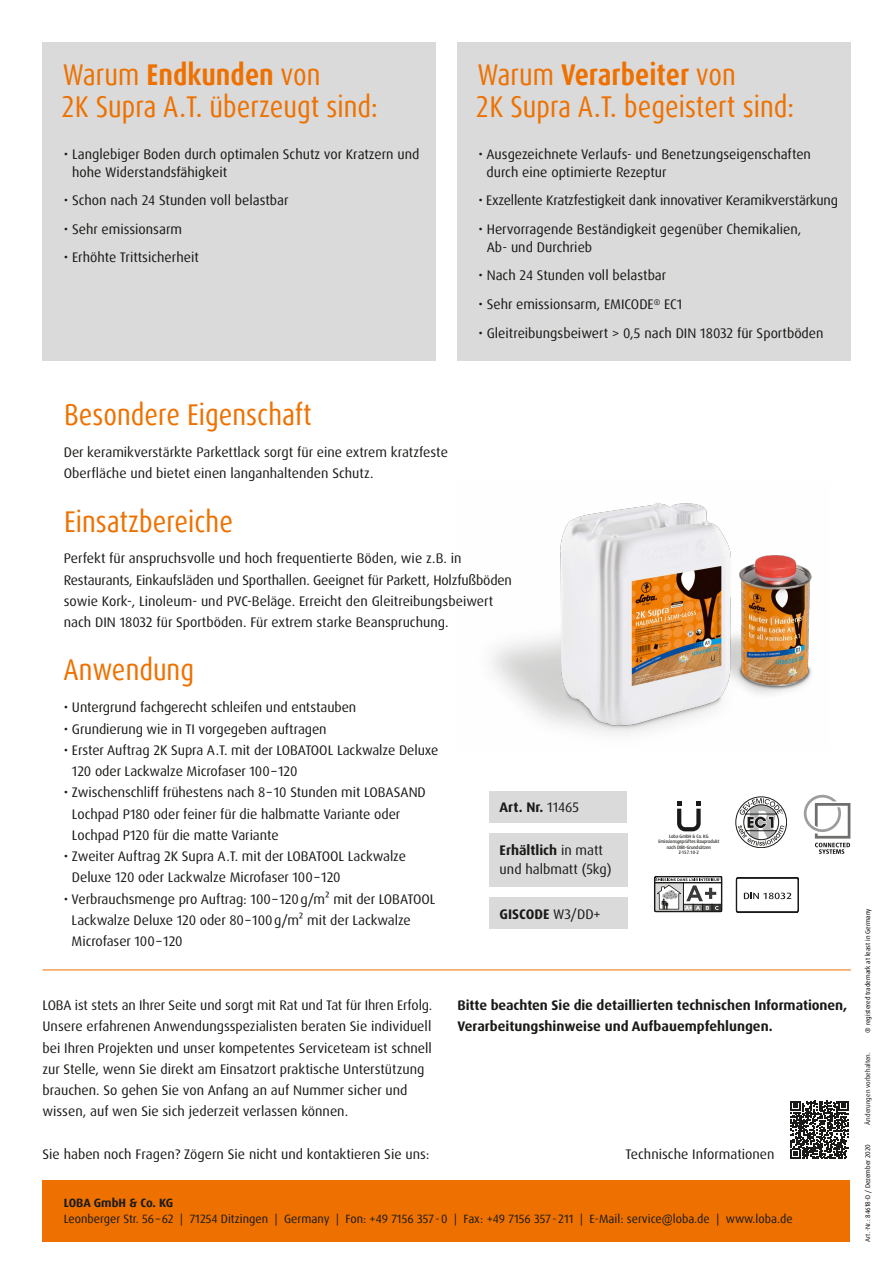
<style>
.page{position:relative;width:893px;height:1263px;background:#fff}
.page>*{position:absolute;margin:0;border:0;box-sizing:border-box;transform-origin:0 0}
.t1{font:condensed 30px/32px "Dax OT";color:#ee7100}
.t2{font:13.8px/21.3px "Dax Pro";letter-spacing:-.005em;color:#1a1a18}
.t3{font:13.8px/18px "Dax OT";color:#1a1a18}
.t4{font:700 13.8px/21.3px "Dax Pro";letter-spacing:-.005em;color:#1a1a18}
.t5{font:12px "Dax OT";color:#1a1a18}
.t6{font:700 12px "Dax OT";color:#1a1a18}
.t7{font:6.75px "Dax OT";color:#000}
.t8{font:6.75px "Dax OT";color:#1a1a18}
.t9{font:500 expanded 4.8px/5.6px "Dax Pro";color:#1a1a18;text-align:center;scale:.82 1}
.s1{font-weight:700}
.s2{font-weight:400}
.s3{color:#1a1a18}
</style>
<div class="page">
<div style="left:43px;top:43px;width:393px;height:318px;background:#dadada"></div>
<div style="left:457px;top:43px;width:393px;height:318px;background:#dadada"></div>
<div style="left:43px;top:1180px;width:807px;height:62px;background:#ee7100"></div>
<hr style="left:43px;top:969px;width:808px;height:1px;background:#ee7100">
<div style="left:489px;top:791px;width:137px;height:32px;background:#dadada"></div>
<div style="left:489px;top:897px;width:138px;height:32px;background:#dadada"></div>
<div style="left:489px;top:833px;width:138px;height:54px;background:#dadada"></div>
<img style="left:491px;top:503px;width:321px;height:231px">
<svg style="left:791px;top:1101px;width:57px;height:57px"></svg>
<svg style="left:736px;top:877px;width:63px;height:36px"></svg>
<svg style="left:654px;top:876px;width:68px;height:36px"></svg>
<svg style="left:804px;top:795px;width:46px;height:59px"></svg>
<svg style="left:736px;top:797px;width:51px;height:51px"></svg>
<svg style="left:677px;top:801px;width:24px;height:30px"></svg>
<h1 class="t1" style="left:61px;top:59px;width:318px">Warum <span class="s1">Endkunden</span> von<br>2K Supra A.T. überzeugt sind:</h1>
<h1 class="t1" style="left:476px;top:59px;width:320px">Warum <span class="s1">Verarbeiter</span> von<br>2K Supra A.T. begeistert sind:</h1>
<p class="t3" style="left:72px;top:145px;width:349px;text-indent:-8px">• Langlebiger Boden durch optimalen Schutz vor Kratzern und hohe Widerstandsfähigkeit</p>
<p class="t3" style="left:64px;top:192px;width:226px">• Schon nach 24 Stunden voll belastbar</p>
<p class="t3" style="left:64px;top:220px;width:120px">• Sehr emissionsarm</p>
<p class="t3" style="left:64px;top:249px;width:137px">• Erhöhte Trittsicherheit</p>
<p class="t3" style="left:486px;top:145px;width:326px;text-indent:-8px">• Ausgezeichnete Verlaufs- und Benetzungseigenschaften durch eine optimierte Rezeptur</p>
<p class="t3" style="left:478px;top:192px;width:361px">• Exzellente Kratzfestigkeit dank innovativer Keramikverstärkung</p>
<p class="t3" style="left:487px;top:220px;width:316px;text-indent:-8px">• Hervorragende Beständigkeit gegenüber Chemikalien,<br>Ab- und Durchrieb</p>
<p class="t3" style="left:478px;top:267px;width:189px">• Nach 24 Stunden voll belastbar</p>
<p class="t3" style="left:478px;top:295px;width:206px">• Sehr emissionsarm, EMICODE<sup>®</sup> EC1</p>
<p class="t3" style="left:478px;top:324px;width:347px">• Gleitreibungsbeiwert &gt; 0,5 nach DIN 18032 für Sportböden</p>
<h1 class="t1" style="left:64px;top:399px;width:249px">Besondere Eigenschaft</h1>
<p class="t2" style="left:64px;top:442px;width:386px">Der keramikverstärkte Parkettlack sorgt für eine extrem kratzfeste<br>Oberfläche und bietet einen langanhaltenden Schutz.</p>
<h1 class="t1" style="left:64px;top:505px;width:170px">Einsatzbereiche</h1>
<p class="t2" style="left:64px;top:548px;width:450px">Perfekt für anspruchsvolle und hoch frequentierte Böden, wie z.B. in Restaurants, Einkaufsläden und Sporthallen. Geeignet für Parkett, Holzfußböden sowie Kork-, Linoleum- und PVC-Beläge. Erreicht den Gleitreibungsbeiwert nach DIN 18032 für Sportböden. Für extrem starke Beanspruchung.</p>
<h1 class="t1" style="left:64px;top:654px;width:132px">Anwendung</h1>
<p class="t2" style="left:64px;top:697px;width:294px">• Untergrund fachgerecht schleifen und entstauben</p>
<p class="t2" style="left:64px;top:718px;width:264px">• Grundierung wie in TI vorgegeben auftragen</p>
<p class="t2" style="left:72px;top:739px;width:368px;text-indent:-8px">• Erster Auftrag 2K Supra A.T. mit der LOBATOOL Lackwalze Deluxe<br>120 oder Lackwalze Microfaser 100–120</p>
<p class="t2" style="left:72px;top:782px;width:355px;text-indent:-8px">• Zwischenschliff frühestens nach 8–10 Stunden mit LOBASAND<br>Lochpad P180 oder feiner für die halbmatte Variante oder<br>Lochpad P120 für die matte Variante</p>
<p class="t2" style="left:72px;top:846px;width:336px;text-indent:-8px">• Zweiter Auftrag 2K Supra A.T. mit der LOBATOOL Lackwalze<br>Deluxe 120 oder Lackwalze Microfaser 100–120</p>
<p class="t2" style="left:72px;top:888px;width:365px;text-indent:-8px">• Verbrauchsmenge pro Auftrag: 100–120g/m² mit der LOBATOOL<br>Lackwalze Deluxe 120 oder 80–100g/m² mit der Lackwalze<br>Microfaser 100–120</p>
<p class="t4" style="left:500px;top:797px;width:81px">Art. Nr. <span class="s2">11465</span></p>
<p class="t2" style="left:500px;top:840px;width:113px;line-height:19.5px"><span class="s1">Erhältlich</span> in matt und halbmatt (5kg)</p>
<p class="t4" style="left:500px;top:903px;width:103px">GISCODE <span class="s2">W3/DD+</span></p>
<p class="t9" style="left:658px;top:833px;width:76px">Loba GmbH &amp; Co. KG<br>Emissionsgeprüftes Bauprodukt nach DIBt-Grundsätzen<br>Z-157.10-2</p>
<p class="t4" style="left:458px;top:995px;width:391px">Bitte beachten Sie die detaillierten technischen Informationen,<br>Verarbeitungshinweise und Aufbauempfehlungen.</p>
<p class="t2" style="left:43px;top:995px;width:391px">LOBA ist stets an Ihrer Seite und sorgt mit Rat und Tat für Ihren Erfolg.<br>Unsere erfahrenen Anwendungsspezialisten beraten Sie individuell bei Ihren Projekten und unser kompetentes Serviceteam ist schnell zur Stelle, wenn Sie direkt am Einsatzort praktische Unterstützung brauchen. So gehen Sie von Anfang an auf Nummer sicher und wissen, auf wen Sie sich jederzeit verlassen können.</p>
<p class="t2" style="left:43px;top:1143px;width:389px">Sie haben noch Fragen? Zögern Sie nicht und kontaktieren Sie uns:</p>
<p class="t2" style="left:625px;top:1143px;width:151px">Technische Informationen</p>
<p class="t6" style="left:64px;top:1195px;width:111px">LOBA GmbH &amp; Co. KG</p>
<p class="t5" style="left:64px;top:1211px;width:730px">Leonberger Str. 56–62 | 71254 Ditzingen | Germany | Fon: +49 7156 357 -0 | Fax: +49 7156 357 - 211 | E-Mail: service@loba.de | www.loba.de</p>
<p class="t7" style="left:863px;top:1032px;width:126px;rotate:-90deg">® registered trademark at least in Germany</p>
<p class="t8" style="left:863px;top:1124px;width:74px;rotate:-90deg">Änderungen vorbehalten.</p>
<p class="t7" style="left:863px;top:1242px;width:99px;rotate:-90deg"><span class="s3">Art.-Nr.</span>: 84618-D / Dezember 2020</p>
</div>
